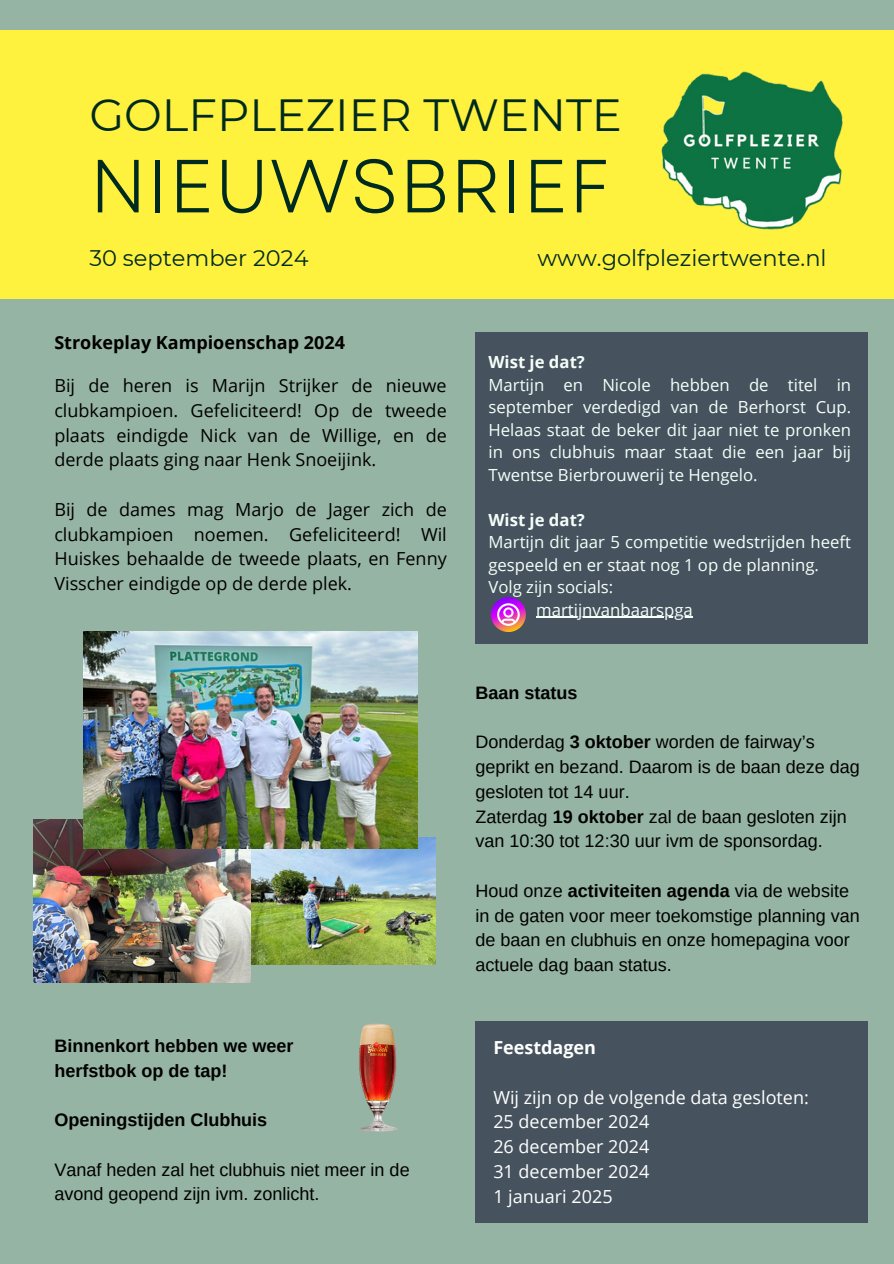
<style>
.page{position:relative;width:894px;height:1264px;background:#fff}
.page>*{position:absolute;margin:0;border:0;box-sizing:border-box;transform-origin:0 0}
.t1{font:75px "Garet";color:#002a1f}
.t2{font:45px "Montserrat";color:#002a1f}
.t3{font:22.5px "Montserrat";color:#002a1f}
.t4{font:18px/24.8px "Arimo";color:#000}
.t5{font:18px/24.8px "Open Sans";color:#000;text-align:justify}
.t6{font:18px "Open Sans";color:#fff}
.t7{font:700 18px/24.8px "Arimo";color:#000}
.t8{font:700 18px "Open Sans";color:#000}
.t9{font:700 18px "Open Sans";color:#fff}
.t10{font:16.65px/22.5px "Open Sans";color:#f5fff9;text-align:justify}
.t11{font:700 16.65px "Open Sans";color:#f5fff9}
.s1{font-weight:700}
</style>
<div class="page">
<div style="left:0;top:0;width:893px;height:1263px;background:#96b4a3"></div>
<div style="left:0;top:30px;width:893px;height:268px;background:#fff23f"></div>
<img style="left:661px;top:72px;width:182px;height:158px">
<div style="left:475px;top:332px;width:392px;height:311px;background:#46535e"></div>
<img style="left:251px;top:837px;width:184px;height:127px">
<img style="left:33px;top:819px;width:218px;height:163px">
<img style="left:84px;top:631px;width:333px;height:217px">
<div style="left:475px;top:1021px;width:392px;height:201px;background:#46535e"></div>
<svg style="left:491px;top:597px;width:34px;height:35px"></svg>
<hr style="left:536px;top:617px;width:156px;height:1px;background:#f5fff9">
<img style="left:359px;top:1023px;width:38px;height:109px">
<p class="t2" style="left:89px;top:87px;width:534px">GOLFPLEZIER TWENTE</p>
<p class="t1" style="left:89px;top:132px;width:522px">NIEUWSBRIEF</p>
<p class="t3" style="left:89px;top:244px;width:221px">30 september 2024</p>
<p class="t8" style="left:54px;top:330px;width:292px">Strokeplay Kampioenschap 2024</p>
<h3 class="t5" style="left:54px;top:373px;width:394px">Bij de heren is Marijn Strijker de nieuwe clubkampioen. Gefeliciteerd! Op de tweede plaats eindigde Nick van de Willige, en de derde plaats ging naar Henk Snoeijink.</h3>
<h3 class="t5" style="left:54px;top:496px;width:394px">Bij de dames mag Marjo de Jager zich de clubkampioen noemen. Gefeliciteerd! Wil Huiskes behaalde de tweede plaats, en Fenny Visscher eindigde op de derde plek.</h3>
<p class="t7" style="left:54px;top:1033px;width:240px">Binnenkort hebben we weer herfstbok op de tap!</p>
<p class="t7" style="left:54px;top:1107px;width:214px">Openingstijden Clubhuis</p>
<p class="t4" style="left:54px;top:1156px;width:356px">Vanaf heden zal het clubhuis niet meer in de avond geopend zijn ivm. zonlicht.</p>
<p class="t3" style="left:537px;top:244px;width:290px">www.golfpleziertwente.nl</p>
<p class="t11" style="left:488px;top:350px;width:98px">Wist je dat?</p>
<p class="t10" style="left:488px;top:373px;width:364px">Martijn en Nicole hebben de titel in september verdedigd van de Berhorst Cup.<br>Helaas staat de beker dit jaar niet te pronken in ons clubhuis maar staat die een jaar bij Twentse Bierbrouwerij te Hengelo.</p>
<p class="t11" style="left:488px;top:508px;width:98px">Wist je dat?</p>
<p class="t10" style="left:488px;top:530px;width:364px">Martijn dit jaar 5 competitie wedstrijden heeft gespeeld en er staat nog 1 op de planning.</p>
<p class="t10" style="left:488px;top:575px;width:126px">Volg zijn socials:</p>
<p class="t10" style="left:536px;top:598px;width:158px">martijnvanbaarspga</p>
<p class="t7" style="left:475px;top:680px;width:103px">Baan status</p>
<h4 class="t4" style="left:475px;top:729px;width:386px">Donderdag <span class="s1">3 oktober</span> worden de fairway’s geprikt en bezand. Daarom is de baan deze dag gesloten tot 14 uur.</h4>
<p class="t4" style="left:475px;top:804px;width:373px">Zaterdag <span class="s1">19 oktober</span> zal de baan gesloten zijn van 10:30 tot 12:30 uur ivm de sponsordag.</p>
<p class="t4" style="left:475px;top:878px;width:386px">Houd onze <span class="s1">activiteiten agenda</span> via de website in de gaten voor meer toekomstige planning van de baan en clubhuis en onze homepagina voor actuele dag baan status.</p>
<p class="t9" style="left:493px;top:1034px;width:104px">Feestdagen</p>
<p class="t6" style="left:493px;top:1084px;width:317px">Wij zijn op de volgende data gesloten:</p>
<h4 class="t6" style="left:493px;top:1109px;width:157px">25 december 2024</h4>
<h4 class="t6" style="left:493px;top:1133px;width:157px">26 december 2024</h4>
<p class="t6" style="left:493px;top:1158px;width:157px">31 december 2024</p>
<h4 class="t6" style="left:493px;top:1183px;width:121px">1 januari 2025</h4>
</div>
